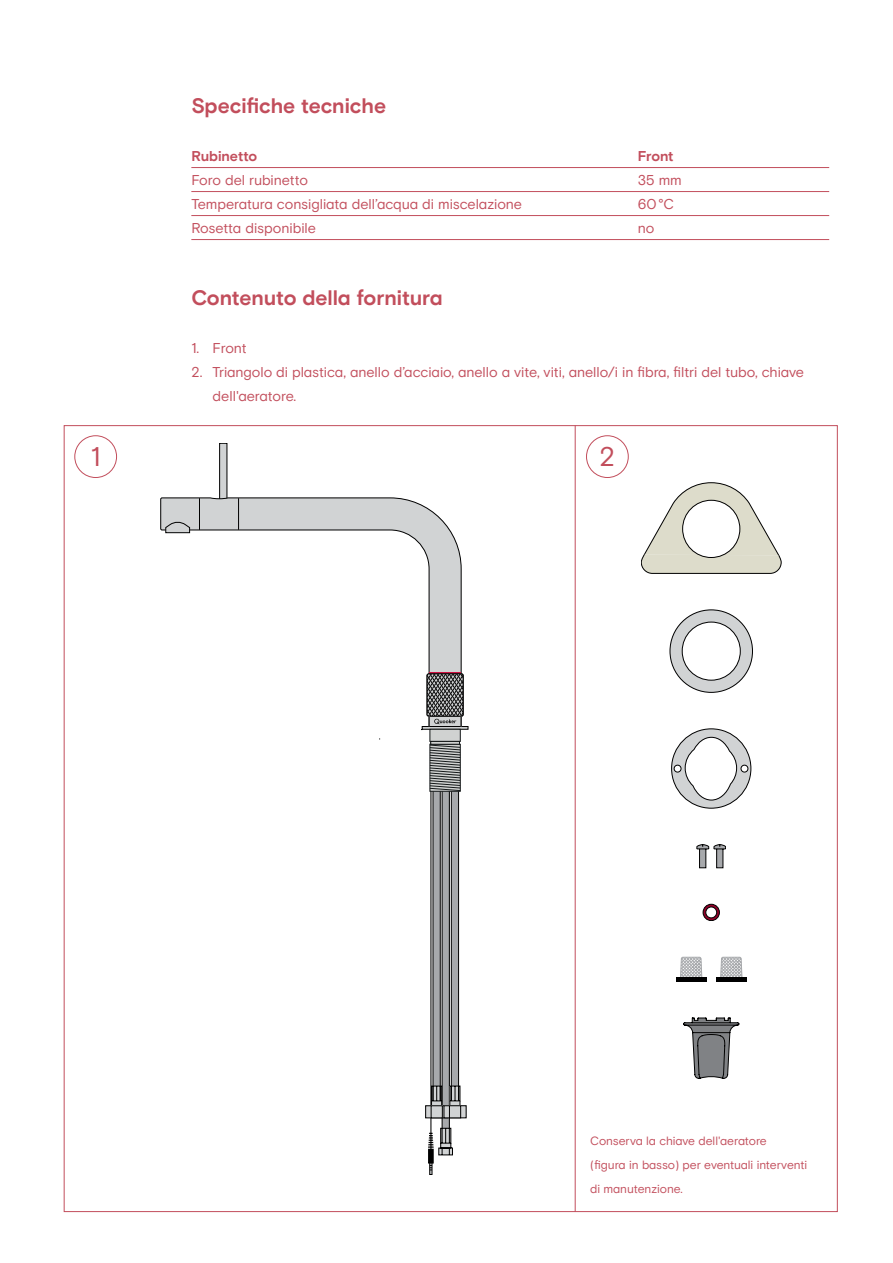
<style>
.page{position:relative;width:893px;height:1263px;background:#fff}
.page>*{position:absolute;margin:0;border:0;box-sizing:border-box;transform-origin:0 0}
.Body_tekst_9_5pt{font:27px "Basis Grotesque Pro";color:#c24e5c}
.Body_tekst_9_5pt-2{font:700 21px "Basis Grotesque Pro";letter-spacing:-.005em;color:#c24e5c}
.Body_tekst_9_5pt-3{font:14.25px/24px "Basis Grotesque Pro";color:#c24e5c}
.Technische_specifica{font:14.25px "Basis Grotesque Pro";letter-spacing:-.005em;color:#c24e5c}
.Technische_specifica-2{font:700 14.25px "Basis Grotesque Pro";letter-spacing:-.01em;color:#c24e5c}
.Kleine_body_tekst_8p{font:12px/24px "Basis Grotesque Pro";letter-spacing:-.005em;color:#c24e5c}
</style>
<div class="page">
<hr style="left:575px;top:425px;width:1px;height:787px;background:#c24e5c">
<div style="left:74px;top:435px;width:43px;height:43px;border:1px solid #c24e5c;border-radius:50%"></div>
<div style="left:586px;top:435px;width:43px;height:43px;border:1px solid #c24e5c;border-radius:50%"></div>
<div style="left:220px;top:443px;width:7px;height:56px;background:#d1d3d4"></div>
<div style="left:219px;top:443px;width:8px;height:56px;border:1px solid #000"></div>
<svg style="left:160px;top:497px;width:302px;height:176px"></svg>
<svg style="left:165px;top:521px;width:25px;height:12px"></svg>
<hr style="left:429px;top:672px;width:32px;height:2px;background:#ce1141">
<div style="left:422px;top:726px;width:46px;height:3px;border:1px solid #000"></div>
<svg style="left:421px;top:673px;width:43px;height:57px;background:#7c7d7d"></svg>
<hr style="left:238px;top:498px;width:1px;height:32px;background:#000">
<hr style="left:199px;top:498px;width:1px;height:32px;background:#000">
<hr style="left:430px;top:730px;width:1px;height:423px;background:#000">
<svg style="left:428px;top:1128px;width:25px;height:47px"></svg>
<div style="left:430px;top:729px;width:31px;height:13px;background:#d0d2d1;border:1px solid #131718"></div>
<div style="left:430px;top:741px;width:30px;height:3px;background:#d0d2d1;border:1px solid #131718"></div>
<svg style="left:425px;top:744px;width:42px;height:374px"></svg>
<hr style="left:191px;top:167px;width:638px;height:1px;background:#c24e5c">
<hr style="left:191px;top:191px;width:638px;height:1px;background:#c24e5c">
<hr style="left:191px;top:215px;width:638px;height:1px;background:#c24e5c">
<hr style="left:191px;top:239px;width:638px;height:1px;background:#c24e5c">
<svg style="left:670px;top:610px;width:83px;height:83px"></svg>
<div style="left:672px;top:729px;width:79px;height:79px;background:#d1d3d4;border-radius:50%"></div>
<div style="left:671px;top:728px;width:80px;height:80px;border:1px solid #000;border-radius:50%"></div>
<svg style="left:685px;top:737px;width:52px;height:64px"></svg>
<div style="left:674px;top:765px;width:7px;height:7px;background:#fff;border-radius:50%"></div>
<div style="left:674px;top:765px;width:7px;height:7px;border:1px solid #000;border-radius:50%"></div>
<div style="left:741px;top:765px;width:7px;height:7px;background:#fff;border-radius:50%"></div>
<div style="left:741px;top:765px;width:7px;height:7px;border:1px solid #000;border-radius:50%"></div>
<svg style="left:683px;top:1018px;width:56px;height:60px"></svg>
<svg style="left:641px;top:482px;width:140px;height:92px"></svg>
<div style="left:683px;top:500px;width:57px;height:57px;background:#fff;border-radius:50%"></div>
<div style="left:682px;top:500px;width:58px;height:58px;border:1px solid #000;border-radius:50%"></div>
<svg style="left:697px;top:844px;width:29px;height:24px"></svg>
<svg style="left:720px;top:957px;width:23px;height:20px"></svg>
<div style="left:716px;top:977px;width:30px;height:5px;background:#000"></div>
<svg style="left:680px;top:957px;width:23px;height:20px"></svg>
<div style="left:676px;top:977px;width:30px;height:5px;background:#000"></div>
<svg style="left:703px;top:904px;width:17px;height:17px"></svg>
<p class="Body_tekst_9_5pt-2" style="left:191px;top:93px;width:196px">Specifiche tecniche</p>
<p class="Technische_specifica-2" style="left:191px;top:147px;width:67px">Rubinetto</p>
<p class="Technische_specifica-2" style="left:638px;top:147px;width:37px">Front</p>
<p class="Technische_specifica" style="left:191px;top:171px;width:118px">Foro del rubinetto</p>
<p class="Technische_specifica" style="left:638px;top:171px;width:46px">35 mm</p>
<p class="Technische_specifica" style="left:191px;top:195px;width:332px">Temperatura consigliata dell’acqua di miscelazione</p>
<p class="Technische_specifica" style="left:638px;top:195px;width:38px">60°C</p>
<p class="Technische_specifica" style="left:191px;top:219px;width:126px">Rosetta disponibile</p>
<p class="Technische_specifica" style="left:638px;top:219px;width:18px">no</p>
<p class="Body_tekst_9_5pt-2" style="left:191px;top:285px;width:253px">Contenuto della fornitura</p>
<p class="Body_tekst_9_5pt-3" style="left:191px;top:336px;width:57px">1. Front</p>
<p class="Body_tekst_9_5pt-3" style="left:213px;top:360px;width:593px;text-indent:-21px">2. Triangolo di plastica, anello d’acciaio, anello a vite, viti, anello/i in fibra, filtri del tubo, chiave dell'aeratore.</p>
<p class="Body_tekst_9_5pt" style="left:91px;top:441px;width:11px">1</p>
<p class="Body_tekst_9_5pt" style="left:599px;top:441px;width:17px">2</p>
<p class="Kleine_body_tekst_8p" style="left:590px;top:1129px;width:218px">Conserva la chiave dell'aeratore<br>(figura in basso) per eventuali interventi di manutenzione.</p>
</div>
